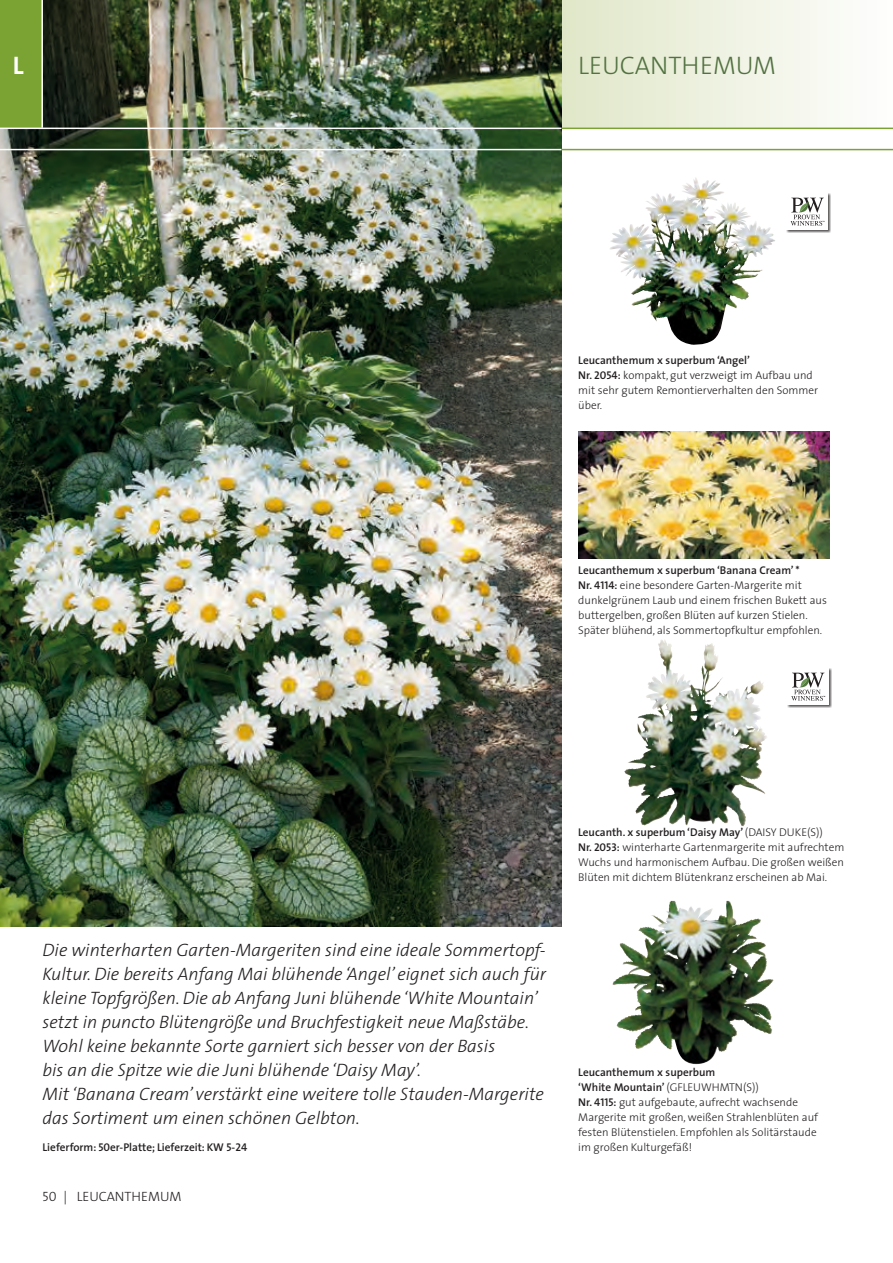
<style>
.page{position:relative;width:893px;height:1263px;background:#fff}
.page>*{position:absolute;margin:0;border:0;box-sizing:border-box;transform-origin:0 0}
.t1{font:300 25.5px "The Sans";color:#537242}
.t2{font:700 25.5px "The Sans";color:#fff}
.t3{font:italic 300 18px/24px "The Sans";color:#231f20}
.t4{font:300 13.5px "The Sans";color:#231f20}
.t5{font:300 11.25px/15px "The Sans";color:#231f20}
.t6{font:600 11.25px "The Sans";color:#231f20}
.s1{font-weight:600}
.s2{font-family:"The Sans Semi Bold Caps";font-weight:400}
.s3{font-family:"The Sans Light Caps";font-weight:400}
</style>
<div class="page">
<svg style="left:561px;top:0;width:331px;height:128px"></svg>
<img style="left:0;top:0;width:561px;height:926px">
<hr style="left:892px;top:0;width:1px;height:128px;background:#b2c375">
<img style="left:624px;top:643px;width:143px;height:184px">
<img style="left:646px;top:640px;width:21px;height:69px">
<hr style="left:561px;top:128px;width:332px;height:1px;background:#7aa334">
<hr style="left:561px;top:149px;width:332px;height:1px;background:#7aa334">
<img style="left:612px;top:901px;width:162px;height:164px">
<img style="left:689px;top:901px;width:38px;height:19px">
<div style="left:787px;top:668px;width:45px;height:40px;background:#231f20;opacity:.75"></div>
<div style="left:787px;top:668px;width:41px;height:37px;background:#fff"></div>
<svg style="left:791px;top:673px;width:34px;height:28px"></svg>
<img style="left:610px;top:177px;width:165px;height:168px">
<img style="left:645px;top:178px;width:51px;height:44px">
<img style="left:578px;top:431px;width:251px;height:128px">
<div style="left:786px;top:193px;width:45px;height:40px;background:#231f20;opacity:.75"></div>
<div style="left:787px;top:193px;width:41px;height:37px;background:#fff"></div>
<svg style="left:790px;top:198px;width:34px;height:28px"></svg>
<div style="left:0;top:0;width:43px;height:129px;background:#7aa334"></div>
<hr style="left:0;top:128px;width:561px;height:1px;background:#fff">
<hr style="left:0;top:149px;width:561px;height:1px;background:#fff">
<hr style="left:41px;top:0;width:2px;height:128px;background:#fff">
<h1 class="t2" style="left:13px;top:44px;width:12px">L</h1>
<h1 class="t1" style="left:578px;top:44px;width:199px">LEUCANTHEMUM</h1>
<p class="t5" style="left:578px;top:352px;width:241px"><span class="s1">Leucanthemum x superbum ‘Angel’<br>Nr.</span> <span class="s2">2054</span><span class="s1">:</span> kompakt, gut verzweigt im Aufbau und mit sehr gutem Remontierverhalten den Sommer über.</p>
<p class="t5" style="left:578px;top:562px;width:250px"><span class="s1">Leucanthemum x superbum ‘Banana Cream’ *<br>Nr.</span> <span class="s2">4114</span><span class="s1">:</span> eine besondere Garten-Margerite mit dunkelgrünem Laub und einem frischen Bukett aus buttergelben, großen Blüten auf kurzen Stielen.<br>Später blühend, als Sommertopfkultur empfohlen.</p>
<p class="t3" style="left:43px;top:937px;width:505px">Die winterharten Garten-Margeriten sind eine ideale Sommertopf-Kultur. Die bereits Anfang Mai blühende ‘Angel’ eignet sich auch für kleine Topfgrößen. Die ab Anfang Juni blühende ‘White Mountain’ setzt in puncto Blütengröße und Bruchfestigkeit neue Maßstäbe.<br>Wohl keine bekannte Sorte garniert sich besser von der Basis<br>bis an die Spitze wie die Juni blühende ‘Daisy May’.<br>Mit ‘Banana Cream’ verstärkt eine weitere tolle Stauden-Margerite das Sortiment um einen schönen Gelbton.</p>
<p class="t6" style="left:43px;top:1138px;width:206px">Lieferform: <span class="s2">50</span>er-Platte; Lieferzeit: KW <span class="s2">5-24</span></p>
<p class="t4" style="left:43px;top:1185px;width:141px"><span class="s3">50 |</span> LEUCANTHEMUM</p>
<p class="t5" style="left:578px;top:825px;width:268px"><span class="s1">Leucanth. x superbum ‘Daisy May’</span> (DAISY DUKE(S))<br><span class="s1">Nr.</span> <span class="s2">2053</span><span class="s1">:</span> winterharte Gartenmargerite mit aufrechtem Wuchs und harmonischem Aufbau. Die großen weißen Blüten mit dichtem Blütenkranz erscheinen ab Mai.</p>
<p class="t5" style="left:578px;top:1065px;width:241px"><span class="s1">Leucanthemum x superbum<br>‘White Mountain’</span> (GFLEUWHMTN(S))<br><span class="s1">Nr.</span> <span class="s2">4115</span><span class="s1">:</span> gut aufgebaute, aufrecht wachsende Margerite mit großen, weißen Strahlenblüten auf festen Blütenstielen. Empfohlen als Solitärstaude im großen Kulturgefäß!</p>
</div>
